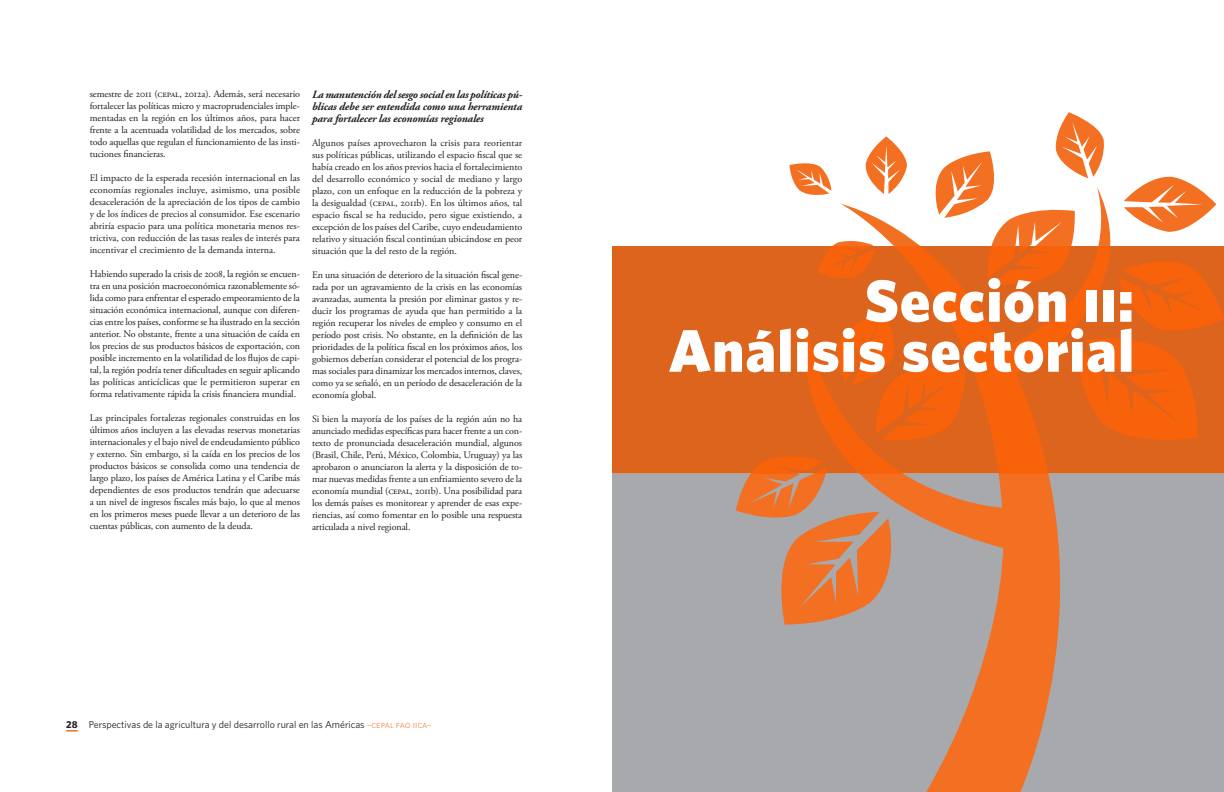
<style>
.page{position:relative;width:1224px;height:792px;background:#fff}
.page>*{position:absolute;margin:0;border:0;box-sizing:border-box;transform-origin:0 0}
.t1{font:900 60px "Whitney";letter-spacing:.015em;color:#fff}
.cursivas_destacadas{font:italic 700 11px/12px "Adobe Garamond Pro";letter-spacing:-.01em;color:#231f20;text-align:justify}
.parrafo_texto{font:10px/12px "Adobe Garamond Pro";letter-spacing:-.01em;color:#231f20;text-align:justify}
.t2{font:10px "Whitney";color:#231f20}
.s1{font-weight:700}
.s2{font-weight:300;color:#f36f21}
.s3{font-family:"Whitney Light SC";color:#f36f21}
.s4{font-family:"Whitney Black SC";font-weight:400}
</style>
<div class="page">
<svg style="left:66px;top:730px;width:12px;height:2px"></svg>
<div style="left:612px;top:474px;width:612px;height:318px;background:#a8a9ad"></div>
<svg style="left:926px;top:625px;width:133px;height:167px;fill:#f36f21"></svg>
<svg style="left:736px;top:112px;width:481px;height:513px"></svg>
<svg style="left:612px;top:246px;width:612px;height:228px;background:#e36317"></svg>
<p class="parrafo_texto" style="left:90px;top:88px;width:212px">semestre de 2011 (cepal, 2012a). Además, será necesario fortalecer las políticas micro y macroprudenciales imple&shy;mentadas en la región en los últimos años, para hacer frente a la acentuada volatilidad de los mercados, sobre todo aquellas que regulan el funcionamiento de las insti&shy;tuciones financieras.</p>
<p class="parrafo_texto" style="left:90px;top:172px;width:212px">El impacto de la esperada recesión internacional en las economías regionales incluye, asimismo, una posible desaceleración de la apreciación de los tipos de cambio y de los índices de precios al consumidor. Ese escenario abriría espacio para una política monetaria menos res&shy;trictiva, con reducción de las tasas reales de interés para incentivar el crecimiento de la demanda interna.</p>
<p class="parrafo_texto" style="left:90px;top:268px;width:212px">Habiendo superado la crisis de 2008, la región se encuen&shy;tra en una posición macroeconómica razonablemente só&shy;lida como para enfrentar el esperado empeoramiento de la situación económica internacional, aunque con diferen&shy;cias entre los países, conforme se ha ilustrado en la sección anterior. No obstante, frente a una situación de caída en los precios de sus productos básicos de exportación, con posible incremento en la volatilidad de los flujos de capi&shy;tal, la región podría tener dificultades en seguir aplicando las políticas anticíclicas que le permitieron superar en forma relativamente rápida la crisis financiera mundial.</p>
<p class="parrafo_texto" style="left:90px;top:412px;width:212px">Las principales fortalezas regionales construidas en los últimos años incluyen a las elevadas reservas monetarias internacionales y el bajo nivel de endeudamiento público y externo. Sin embargo, si la caída en los precios de los productos básicos se consolida como una tendencia de largo plazo, los países de América Latina y el Caribe más dependientes de esos productos tendrán que adecuarse a un nivel de ingresos fiscales más bajo, lo que al menos en los primeros meses puede llevar a un deterioro de las cuentas públicas, con aumento de la deuda.</p>
<p class="cursivas_destacadas" style="left:312px;top:88px;width:212px">La manutención del sesgo social en las políticas pú&shy;blicas debe ser entendida como una herramienta para fortalecer las economías regionales</p>
<p class="parrafo_texto" style="left:312px;top:137px;width:212px">Algunos países aprovecharon la crisis para reorientar sus políticas públicas, utilizando el espacio fiscal que se había creado en los años previos hacia el fortalecimiento del desarrollo económico y social de mediano y largo plazo, con un enfoque en la reducción de la pobreza y la desigualdad (cepal, 2011b). En los últimos años, tal espacio fiscal se ha reducido, pero sigue existiendo, a excepción de los países del Caribe, cuyo endeudamiento relativo y situación fiscal continúan ubicándose en peor situación que la del resto de la región.</p>
<p class="parrafo_texto" style="left:312px;top:269px;width:212px">En una situación de deterioro de la situación fiscal gene&shy;rada por un agravamiento de la crisis en las economías avanzadas, aumenta la presión por eliminar gastos y re&shy;ducir los programas de ayuda que han permitido a la región recuperar los niveles de empleo y consumo en el período post crisis. No obstante, en la definición de las prioridades de la política fiscal en los próximos años, los gobiernos deberían considerar el potencial de los progra&shy;mas sociales para dinamizar los mercados internos, claves, como ya se señaló, en un período de desaceleración de la economía global.</p>
<p class="parrafo_texto" style="left:312px;top:413px;width:212px">Si bien la mayoría de los países de la región aún no ha anunciado medidas específicas para hacer frente a un con&shy;texto de pronunciada desaceleración mundial, algunos (Brasil, Chile, Perú, México, Colombia, Uruguay) ya las aprobaron o anunciaron la alerta y la disposición de to&shy;mar nuevas medidas frente a un enfriamiento severo de la economía mundial (cepal, 2011b). Una posibilidad para los demás países es monitorear y aprender de esas expe&shy;riencias, así como fomentar en lo posible una respuesta articulada a nivel regional.</p>
<p class="t2" style="left:66px;top:719px;width:367px"><span class="s1">28</span> Perspectivas de la agricultura y del desarrollo rural en las Américas <span class="s2">–</span><span class="s3">cepal fao iica</span><span class="s2">–</span></p>
<p class="t1" style="left:865px;top:264px;width:271px">Sección <span class="s4">ii</span>:</p>
<p class="t1" style="left:669px;top:314px;width:467px">Análisis sectorial</p>
</div>
